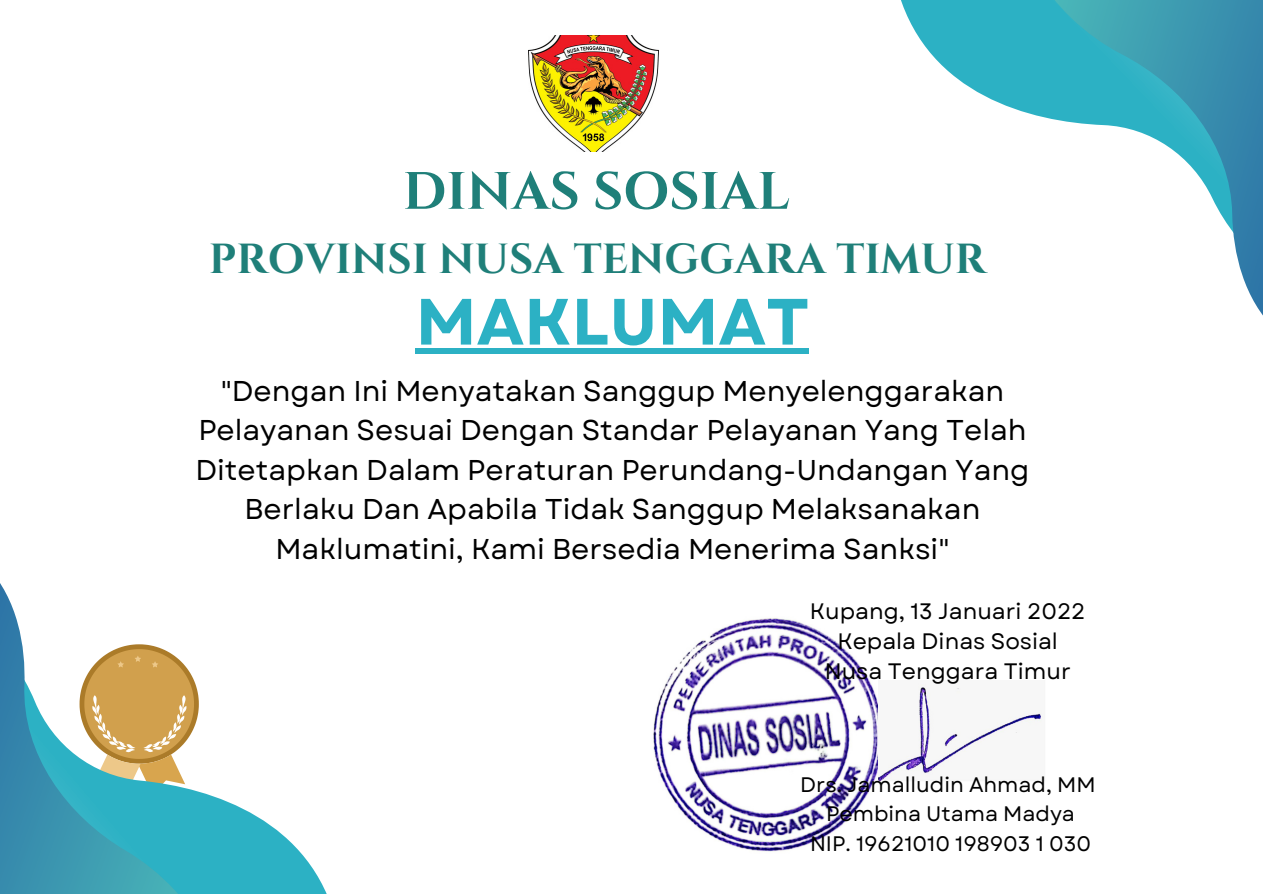
<style>
.page{position:relative;width:1263px;height:894px;background:#fff}
.page>*{position:absolute;margin:0;border:0;box-sizing:border-box;transform-origin:0 0}
.t1{font:700 65.25px "Garet";color:#2cb1c4}
.t2{font:700 52.5px "Cinzel";color:#1f7f79}
.t3{font:700 42px "Cinzel";color:#1f7f79}
.t4{font:28.65px/39.3px "Garet";color:#000;text-align:center}
.t5{font:22.35px/30.3px "Garet";color:#000;text-align:center}
.t6{font:21px/29.2px "Garet";color:#000;text-align:center}
</style>
<div class="page">
<svg style="left:901px;top:0;width:362px;height:316px"></svg>
<svg style="left:0;top:583px;width:327px;height:310px"></svg>
<img style="left:653px;top:618px;width:225px;height:234px">
<img style="left:878px;top:684px;width:164px;height:98px">
<img style="left:529px;top:35px;width:129px;height:116px">
<div style="left:416px;top:348px;width:393px;height:5px;background:#2cb1c4"></div>
<h2 class="t2" style="left:403px;top:158px;width:388px">DINAS SOSIAL</h2>
<h3 class="t3" style="left:209px;top:232px;width:779px">PROVINSI NUSA TENGGARA TIMUR</h3>
<h1 class="t1" style="left:416px;top:274px;width:395px">MAKLUMAT</h1>
<p class="t4" style="left:195px;top:371px;width:835px">"Dengan Ini Menyatakan Sanggup Menyelenggarakan Pelayanan Sesuai Dengan Standar Pelayanan Yang Telah Ditetapkan Dalam Peraturan Perundang-Undangan Yang Berlaku Dan Apabila Tidak Sanggup Melaksanakan Maklumatini, Kami Bersedia Menerima Sanksi"</p>
<p class="t5" style="left:810px;top:595px;width:277px">Kupang, 13 Januari 2022<br>Kepala Dinas Sosial<br>Nusa Tenggara Timur</p>
<p class="t6" style="left:800px;top:770px;width:297px">Drs. Jamalludin Ahmad, MM<br>Pembina Utama Madya<br>NIP. 19621010 198903 1 030</p>
</div>
